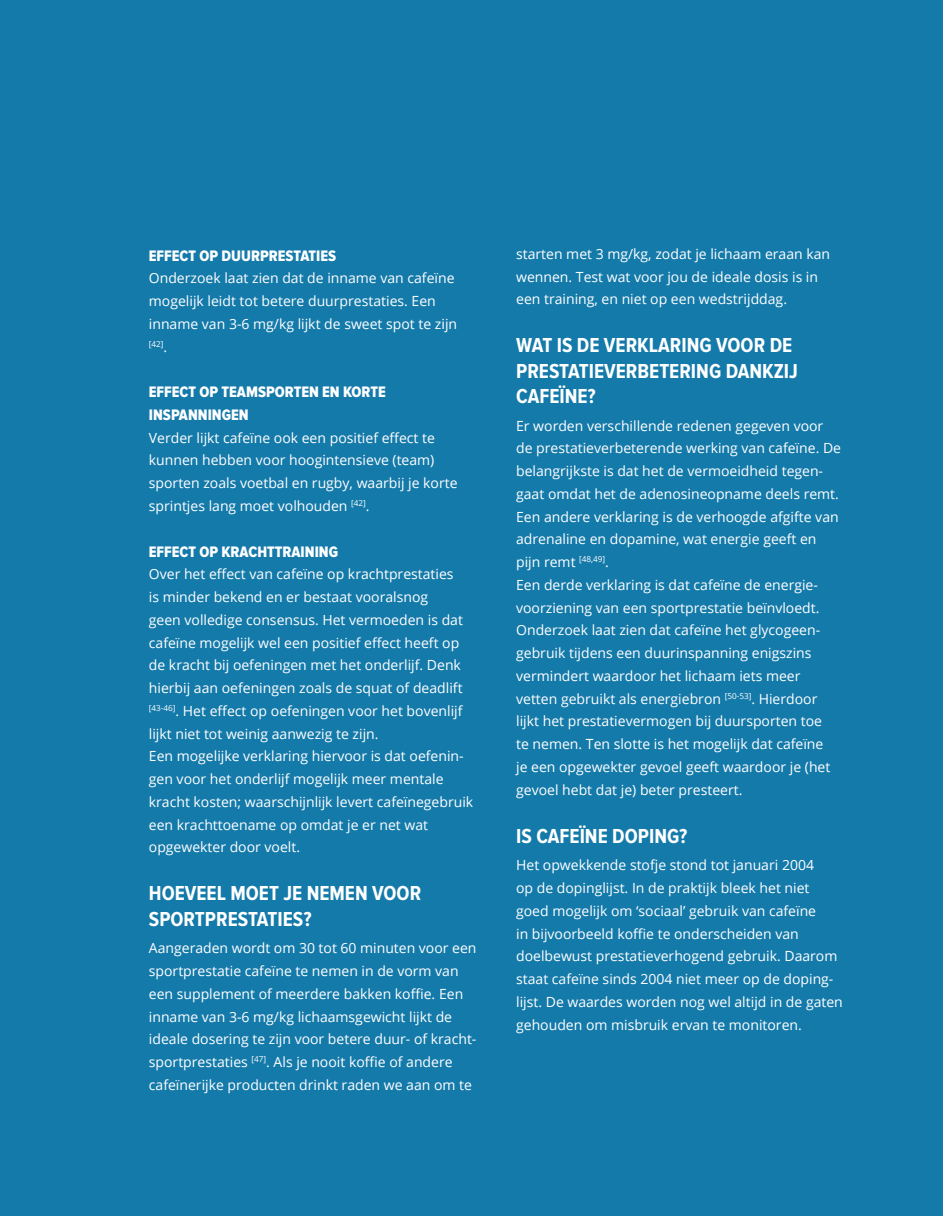
<style>
.page{position:relative;width:943px;height:1216px;background:#fff}
.page>*{position:absolute;margin:0;border:0;box-sizing:border-box;transform-origin:0 0}
.t1{font:700 21px/25.2px "Proxima Nova Cond";color:#fff}
.t2{font:15.75px/22.8px "Proxima Nova Cond Extrabld";color:#fff}
.t3{font:14px/22.8px "Open Sans";color:#fff}
.t4{font:8.22px "Open Sans";color:#fff}
.s1{font-size:14px}
</style>
<div class="page">
<div style="left:0;top:0;width:943px;height:1215px;background:#147aaa"></div>
<p class="t2" style="left:149px;top:244px;width:189px">EFFECT OP DUURPRESTATIES</p>
<p class="t3" style="left:149px;top:266px;width:310px">Onderzoek laat zien dat de inname van cafeïne mogelijk leidt tot betere duurprestaties. Een inname van 3-6 mg/kg lijkt de sweet spot te zijn</p>
<p class="t4" style="left:149px;top:338px;width:20px">[42]<span class="s1">.</span></p>
<p class="t2" style="left:149px;top:381px;width:238px">EFFECT OP TEAMSPORTEN EN KORTE<br>INSPANNINGEN</p>
<p class="t3" style="left:149px;top:426px;width:310px">Verder lijkt cafeïne ook een positief effect te kunnen hebben voor hoogintensieve (team) sporten zoals voetbal en rugby, waarbij je korte sprintjes lang moet volhouden <sup>[42]</sup>.</p>
<p class="t2" style="left:149px;top:540px;width:191px">EFFECT OP KRACHTTRAINING</p>
<p class="t3" style="left:149px;top:562px;width:326px">Over het effect van cafeïne op krachtprestaties<br>is minder bekend en er bestaat vooralsnog<br>geen volledige consensus. Het vermoeden is dat cafeïne mogelijk wel een positief effect heeft op de kracht bij oefeningen met het onderlijf. Denk hierbij aan oefeningen zoals de squat of deadlift <sup>[43-46]</sup>. Het effect op oefeningen voor het bovenlijf lijkt niet tot weinig aanwezig te zijn.<br>Een mogelijke verklaring hiervoor is dat oefenin&shy;gen voor het onderlijf mogelijk meer mentale kracht kosten; waarschijnlijk levert cafeïnegebruik een krachttoename op omdat je er net wat opgewekter door voelt.</p>
<h1 class="t1" style="left:149px;top:881px;width:274px">HOEVEEL MOET JE NEMEN VOOR<br>SPORTPRESTATIES?</h1>
<p class="t3" style="left:149px;top:936px;width:329px">Aangeraden wordt om 30 tot 60 minuten voor een sportprestatie cafeïne te nemen in de vorm van een supplement of meerdere bakken koffie. Een inname van 3-6 mg/kg lichaamsgewicht lijkt de ideale dosering te zijn voor betere duur- of kracht&shy;sportprestaties <sup>[47]</sup>. Als je nooit koffie of andere cafeïnerijke producten drinkt raden we aan om te</p>
<p class="t3" style="left:516px;top:242px;width:315px">starten met 3 mg/kg, zodat je lichaam eraan kan wennen. Test wat voor jou de ideale dosis is in een training, en niet op een wedstrijddag.</p>
<h1 class="t1" style="left:516px;top:333px;width:283px">WAT IS DE VERKLARING VOOR DE<br>PRESTATIEVERBETERING DANKZIJ<br>CAFEÏNE?</h1>
<p class="t3" style="left:516px;top:413px;width:326px">Er worden verschillende redenen gegeven voor de prestatieverbeterende werking van cafeïne. De belangrijkste is dat het de vermoeidheid tegen&shy;gaat omdat het de adenosineopname deels remt.<br>Een andere verklaring is de verhoogde afgifte van adrenaline en dopamine, wat energie geeft en pijn remt <sup>[48,49]</sup>.<br>Een derde verklaring is dat cafeïne de energie&shy;voorziening van een sportprestatie beïnvloedt.<br>Onderzoek laat zien dat cafeïne het glycogeen&shy;gebruik tijdens een duurinspanning enigszins vermindert waardoor het lichaam iets meer vetten gebruikt als energiebron <sup>[50-53]</sup>. Hierdoor lijkt het prestatievermogen bij duursporten toe<br>te nemen. Ten slotte is het mogelijk dat cafeïne<br>je een opgewekter gevoel geeft waardoor je (het gevoel hebt dat je) beter presteert.</p>
<h1 class="t1" style="left:516px;top:823px;width:173px">IS CAFEÏNE DOPING?</h1>
<p class="t3" style="left:516px;top:853px;width:328px">Het opwekkende stofje stond tot januari 2004<br>op de dopinglijst. In de praktijk bleek het niet goed mogelijk om ‘sociaal’ gebruik van cafeïne<br>in bijvoorbeeld koffie te onderscheiden van doelbewust prestatieverhogend gebruik. Daarom staat cafeïne sinds 2004 niet meer op de doping&shy;lijst. De waardes worden nog wel altijd in de gaten gehouden om misbruik ervan te monitoren.</p>
</div>
